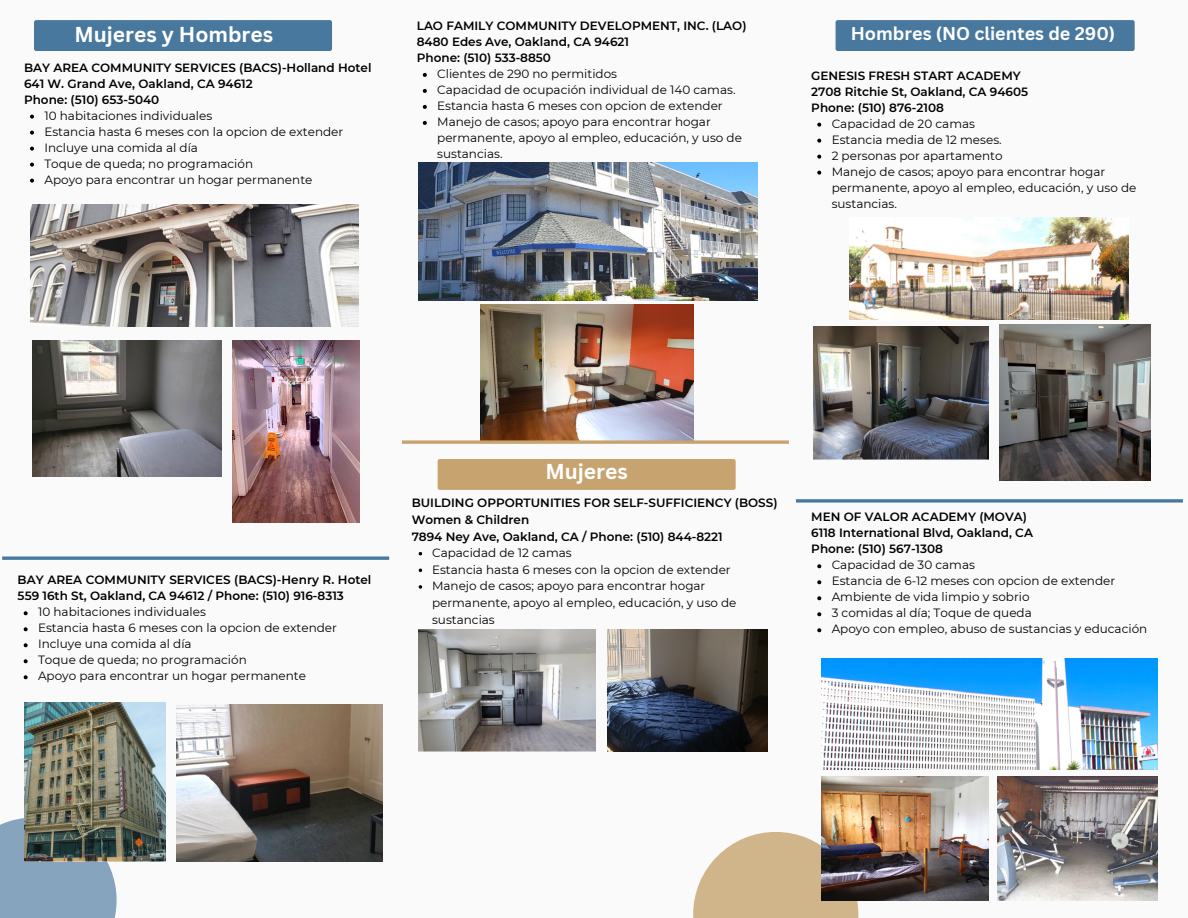
<style>
.page{position:relative;width:1188px;height:918px;background:#fafafa}
.page>*{position:absolute;margin:0;border:0;box-sizing:border-box;transform-origin:0 0}
.t1{font:700 21px "Canva Sans";color:#fff}
.t2{font:700 18px "Canva Sans";color:#fff}
.t3{font:12px/16px "Montserrat";color:#000}
.t4{font:600 12px/16px "Montserrat";color:#000}
</style>
<div class="page">
<div style="left:34px;top:20px;width:298px;height:31px;background:#49789f;border-radius:2px"></div>
<div style="left:0;top:818px;width:117px;height:100px;background:#86a4be"></div>
<img style="left:24px;top:702px;width:142px;height:160px">
<svg style="left:2px;top:556px;width:387px;height:4px;background:#648bac"></svg>
<svg style="left:423px;top:73px;width:4px;height:4px"></svg>
<svg style="left:423px;top:89px;width:4px;height:4px"></svg>
<svg style="left:423px;top:105px;width:4px;height:4px"></svg>
<svg style="left:423px;top:121px;width:4px;height:4px"></svg>
<img style="left:418px;top:163px;width:340px;height:138px">
<div style="left:438px;top:459px;width:298px;height:31px;background:#c7a46f;border-radius:2px"></div>
<svg style="left:419px;top:585px;width:3px;height:4px"></svg>
<div style="left:836px;top:20px;width:299px;height:31px;background:#49789f;border-radius:2px"></div>
<img style="left:813px;top:327px;width:176px;height:133px">
<svg style="left:796px;top:499px;width:387px;height:4px;background:#648cad"></svg>
<svg style="left:693px;top:832px;width:165px;height:86px;background:#d6be99"></svg>
<img style="left:821px;top:777px;width:168px;height:123px">
<img style="left:997px;top:777px;width:160px;height:123px">
<img style="left:821px;top:658px;width:337px;height:112px">
<img style="left:850px;top:218px;width:279px;height:102px">
<img style="left:176px;top:704px;width:206px;height:158px">
<img style="left:30px;top:205px;width:329px;height:121px">
<img style="left:33px;top:340px;width:189px;height:137px">
<img style="left:232px;top:340px;width:127px;height:183px">
<img style="left:418px;top:630px;width:178px;height:121px">
<img style="left:608px;top:630px;width:160px;height:121px">
<img style="left:1000px;top:325px;width:150px;height:155px">
<svg style="left:30px;top:115px;width:4px;height:4px"></svg>
<svg style="left:30px;top:131px;width:4px;height:4px"></svg>
<svg style="left:30px;top:147px;width:4px;height:4px"></svg>
<svg style="left:30px;top:163px;width:4px;height:4px"></svg>
<svg style="left:30px;top:179px;width:4px;height:4px"></svg>
<svg style="left:24px;top:611px;width:4px;height:4px"></svg>
<svg style="left:24px;top:627px;width:4px;height:4px"></svg>
<svg style="left:24px;top:643px;width:4px;height:4px"></svg>
<svg style="left:24px;top:659px;width:4px;height:4px"></svg>
<svg style="left:24px;top:675px;width:4px;height:4px"></svg>
<svg style="left:817px;top:123px;width:4px;height:4px"></svg>
<svg style="left:817px;top:139px;width:4px;height:4px"></svg>
<svg style="left:817px;top:155px;width:4px;height:4px"></svg>
<svg style="left:817px;top:171px;width:4px;height:4px"></svg>
<svg style="left:817px;top:564px;width:4px;height:4px"></svg>
<svg style="left:817px;top:580px;width:4px;height:4px"></svg>
<svg style="left:817px;top:596px;width:4px;height:4px"></svg>
<svg style="left:817px;top:612px;width:4px;height:4px"></svg>
<svg style="left:817px;top:628px;width:4px;height:4px"></svg>
<img style="left:481px;top:305px;width:212px;height:135px">
<svg style="left:402px;top:440px;width:387px;height:4px;background:#c9aa7d"></svg>
<p class="t1" style="left:74px;top:20px;width:200px">Mujeres y Hombres</p>
<p class="t4" style="left:24px;top:59px;width:349px">BAY AREA COMMUNITY SERVICES (BACS)-Holland Hotel</p>
<p class="t4" style="left:24px;top:75px;width:230px">641 W. Grand Ave, Oakland, CA 94612</p>
<p class="t4" style="left:24px;top:91px;width:137px">Phone: (510) 653-5040</p>
<p class="t3" style="left:44px;top:107px;width:169px">10 habitaciones individuales</p>
<p class="t3" style="left:44px;top:123px;width:300px">Estancia hasta 6 meses con la opcion de extender</p>
<p class="t3" style="left:44px;top:139px;width:155px">Incluye una comida al día</p>
<p class="t3" style="left:44px;top:155px;width:210px">Toque de queda; no programación</p>
<p class="t3" style="left:44px;top:171px;width:270px">Apoyo para encontrar un hogar permanente</p>
<p class="t4" style="left:417px;top:18px;width:331px">LAO FAMILY COMMUNITY DEVELOPMENT, INC. (LAO)<br>8480 Edes Ave, Oakland, CA 94621</p>
<p class="t4" style="left:417px;top:50px;width:136px">Phone: (510) 533-8850</p>
<p class="t3" style="left:437px;top:66px;width:181px">Clientes de 290 no permitidos</p>
<p class="t3" style="left:437px;top:82px;width:300px">Capacidad de ocupación individual de 140 camas.</p>
<p class="t3" style="left:437px;top:98px;width:287px">Estancia hasta 6 meses con opcion de extender</p>
<p class="t3" style="left:437px;top:114px;width:306px">Manejo de casos; apoyo para encontrar hogar permanente, apoyo al empleo, educación, y uso de sustancias.</p>
<p class="t2" style="left:851px;top:21px;width:266px">Hombres (NO clientes de 290)</p>
<p class="t4" style="left:811px;top:67px;width:211px">GENESIS FRESH START ACADEMY</p>
<p class="t4" style="left:811px;top:83px;width:218px">2708 Ritchie St, Oakland, CA 94605</p>
<p class="t4" style="left:811px;top:99px;width:134px">Phone: (510) 876-2108</p>
<p class="t3" style="left:832px;top:115px;width:145px">Capacidad de 20 camas</p>
<p class="t3" style="left:832px;top:131px;width:172px">Estancia media de 12 meses.</p>
<p class="t3" style="left:832px;top:147px;width:172px">2 personas por apartamento</p>
<p class="t3" style="left:832px;top:163px;width:306px">Manejo de casos; apoyo para encontrar hogar permanente, apoyo al empleo, educación, y uso de sustancias.</p>
<p class="t4" style="left:18px;top:572px;width:355px">BAY AREA COMMUNITY SERVICES (BACS)-Henry R. Hotel<br>559 16th St, Oakland, CA 94612 / Phone: (510) 916-8313</p>
<p class="t3" style="left:38px;top:604px;width:169px">10 habitaciones individuales</p>
<p class="t3" style="left:38px;top:620px;width:300px">Estancia hasta 6 meses con la opcion de extender</p>
<p class="t3" style="left:38px;top:636px;width:155px">Incluye una comida al día</p>
<p class="t3" style="left:38px;top:652px;width:210px">Toque de queda; no programación</p>
<p class="t3" style="left:38px;top:668px;width:270px">Apoyo para encontrar un hogar permanente</p>
<p class="t1" style="left:545px;top:457px;width:84px">Mujeres</p>
<p class="t4" style="left:412px;top:495px;width:367px">BUILDING OPPORTUNITIES FOR SELF-SUFFICIENCY (BOSS)</p>
<p class="t4" style="left:412px;top:512px;width:119px">Women &amp; Children</p>
<p class="t4" style="left:412px;top:528px;width:313px">7894 Ney Ave, Oakland, CA / Phone: (510) 844-8221</p>
<p class="t3" style="left:432px;top:545px;width:141px">Capacidad de 12 camas</p>
<p class="t3" style="left:432px;top:561px;width:300px">Estancia hasta 6 meses con la opcion de extender</p>
<p class="t3" style="left:432px;top:578px;width:306px;line-height:16.6px">Manejo de casos; apoyo para encontrar hogar permanente, apoyo al empleo, educación, y uso de sustancias</p>
<p class="t4" style="left:811px;top:509px;width:217px">MEN OF VALOR ACADEMY (MOVA)</p>
<p class="t4" style="left:811px;top:525px;width:223px">6118 International Blvd, Oakland, CA</p>
<p class="t4" style="left:811px;top:541px;width:133px">Phone: (510) 567-1308</p>
<p class="t3" style="left:832px;top:557px;width:145px">Capacidad de 30 camas</p>
<p class="t3" style="left:832px;top:573px;width:285px">Estancia de 6-12 meses con opcion de extender</p>
<p class="t3" style="left:832px;top:589px;width:199px">Ambiente de vida limpio y sobrio</p>
<p class="t3" style="left:832px;top:605px;width:202px">3 comidas al día; Toque de queda</p>
<p class="t3" style="left:832px;top:621px;width:317px">Apoyo con empleo, abuso de sustancias y educación</p>
</div>
